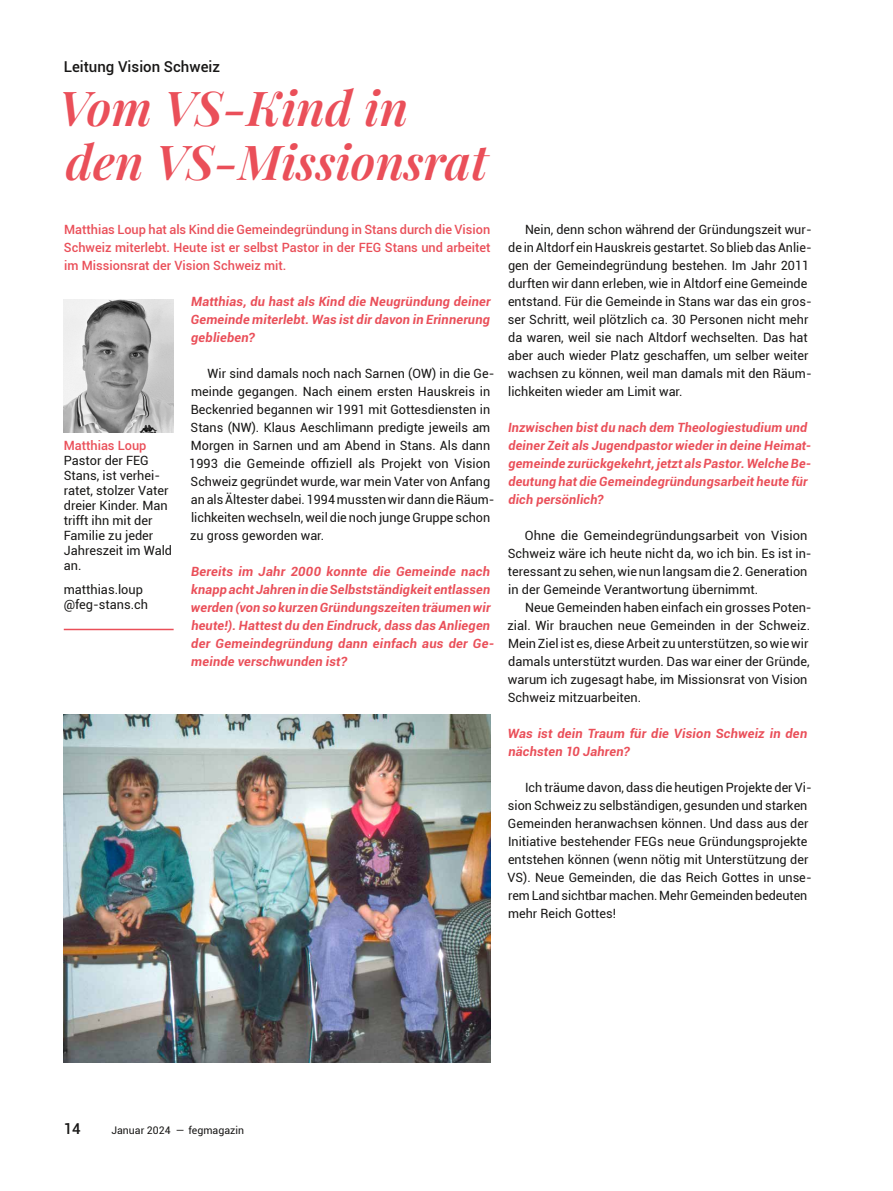
<style>
.page{position:relative;width:893px;height:1191px;background:#fff}
.page>*{position:absolute;margin:0;border:0;box-sizing:border-box;transform-origin:0 0}
.t1{font:italic 600 48px/54px "Playfair Display";color:#ea4f59}
.t2{font:500 15px "Roboto";color:#181716}
.t3{font:12.75px/18px "Roboto";color:#181716}
.t4{font:italic 700 12.75px/18px "Roboto";letter-spacing:.015em;color:#ea4f59}
.t5{font:500 12.75px/18px "Roboto";color:#ea4f59;text-align:justify}
.t6{font:10.5px "Roboto";color:#181716}
</style>
<div class="page">
<img style="left:64px;top:299px;width:110px;height:133px">
<img style="left:64px;top:714px;width:427px;height:348px">
<hr style="left:64px;top:629px;width:110px;height:1px;background:#ea4f59">
<p class="t2" style="left:64px;top:56px;width:158px">Leitung Vision Schweiz</p>
<h1 class="t1" style="left:59px;top:77px;width:431px">Vom VS-Kind in den VS-Missionsrat</h1>
<p class="t5" style="left:64px;top:220px;width:428px">Matthias Loup hat als Kind die Gemeindegründung in Stans durch die Vision Schweiz miterlebt. Heute ist er selbst Pastor in der FEG Stans und arbeitet im Missionsrat der Vision Schweiz mit.</p>
<p class="t4" style="left:191px;top:292px;width:301px;text-align:justify">Matthias, du hast als Kind die Neugründung deiner Gemeinde miterlebt. Was ist dir davon in Erinnerung geblieben?</p>
<p class="t3" style="left:189px;top:364px;width:307px;text-indent:18px">Wir sind damals noch nach Sarnen (OW) in die Ge&shy;meinde gegangen. Nach einem ersten Hauskreis in Beckenried begannen wir 1991 mit Gottesdiensten in Stans (NW). Klaus Aeschlimann predigte jeweils am Morgen in Sarnen und am Abend in Stans. Als dann 1993 die Gemeinde offiziell als Projekt von Vision Schweiz gegründet wurde, war mein Vater von Anfang an als Ältester dabei. 1994 mussten wir dann die Räum&shy;lichkeiten wechseln, weil die noch junge Gruppe schon zu gross geworden war.</p>
<p class="t4" style="left:191px;top:562px;width:305px">Bereits im Jahr 2000 konnte die Gemeinde nach knapp acht Jahren in die Selbstständigkeit entlassen werden (von so kurzen Gründungszeiten träumen wir heute!). Hattest du den Eindruck, dass das Anliegen der Gemeindegründung dann einfach aus der Ge&shy;meinde verschwunden ist?</p>
<p class="t5" style="left:64px;top:436px;width:84px">Matthias Loup</p>
<p class="t3" style="left:64px;top:452px;width:110px;line-height:15px">Pastor der FEG<br>Stans, ist verhei&shy;ratet, stolzer Vater dreier Kinder. Man trifft ihn mit der<br>Familie zu jeder<br>Jahreszeit im Wald an.</p>
<p class="t3" style="left:64px;top:581px;width:86px;line-height:15px">matthias.loup @feg-stans.ch</p>
<p class="t3" style="left:508px;top:220px;width:305px;text-indent:17px">Nein, denn schon während der Gründungszeit wur&shy;de in Altdorf ein Hauskreis gestartet. So blieb das Anlie&shy;gen der Gemeindegründung bestehen. Im Jahr 2011 durften wir dann erleben, wie in Altdorf eine Gemeinde entstand. Für die Gemeinde in Stans war das ein gros&shy;ser Schritt, weil plötzlich ca. 30 Personen nicht mehr da waren, weil sie nach Altdorf wechselten. Das hat aber auch wieder Platz geschaffen, um selber weiter wachsen zu können, weil man damals mit den Räum&shy;lichkeiten wieder am Limit war.</p>
<p class="t4" style="left:508px;top:418px;width:305px">Inzwischen bist du nach dem Theologiestudium und deiner Zeit als Jugendpastor wieder in deine Heimat&shy;gemeinde zurückgekehrt, jetzt als Pastor. Welche Be&shy;deutung hat die Gemeindegründungsarbeit heute für dich persönlich?</p>
<p class="t3" style="left:508px;top:526px;width:305px;text-indent:17px">Ohne die Gemeindegründungsarbeit von Vision Schweiz wäre ich heute nicht da, wo ich bin. Es ist in&shy;teressant zu sehen, wie nun langsam die 2. Generation in der Gemeinde Verantwortung übernimmt.</p>
<p class="t3" style="left:507px;top:598px;width:304px;text-indent:18px">Neue Gemeinden haben einfach ein grosses Poten&shy;zial. Wir brauchen neue Gemeinden in der Schweiz.<br>Mein Ziel ist es, diese Arbeit zu unterstützen, so wie wir damals unterstützt wurden. Das war einer der Gründe, warum ich zugesagt habe, im Missionsrat von Vision Schweiz mitzuarbeiten.</p>
<p class="t4" style="left:508px;top:724px;width:301px">Was ist dein Traum für die Vision Schweiz in den nächsten 10 Jahren?</p>
<p class="t3" style="left:507px;top:778px;width:306px;text-indent:18px">Ich träume davon, dass die heutigen Projekte der Vi&shy;sion Schweiz zu selbständigen, gesunden und starken Gemeinden heranwachsen können. Und dass aus der Initiative bestehender FEGs neue Gründungsprojekte entstehen können (wenn nötig mit Unterstützung der VS). Neue Gemeinden, die das Reich Gottes in unse&shy;rem Land sichtbar machen. Mehr Gemeinden bedeuten mehr Reich Gottes!</p>
<p class="t2" style="left:64px;top:1118px;width:19px">14</p>
<p class="t6" style="left:111px;top:1123px;width:134px">Januar 2024 — fegmagazin</p>
</div>
